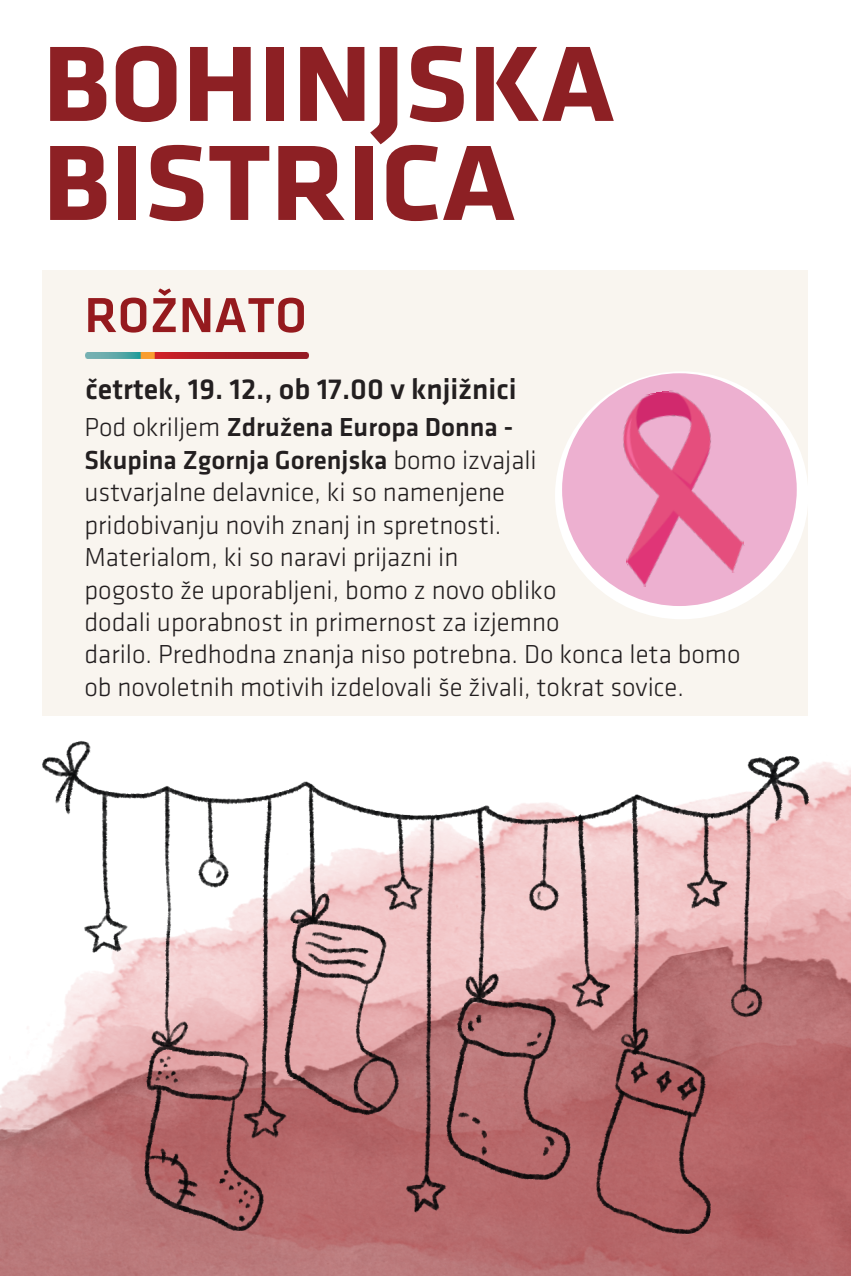
<style>
.page{position:relative;width:851px;height:1276px;background:#fff}
.page>*{position:absolute;margin:0;border:0;box-sizing:border-box;transform-origin:0 0}
.t1{font:700 111px/99px "Klavika";color:#8d2024;scale:1.06 1}
.t2{font:500 51px "Klavika";color:#951a1e}
.t3{font:500 30px "Klavika";color:#231f20}
.t4{font:300 27px/32.4px "Klavika";color:#231f20}
.s1{font-weight:500}
</style>
<div class="page">
<div style="left:43px;top:270px;width:765px;height:446px;background:#f9f5ef"></div>
<img style="left:85px;top:352px;width:223px;height:7px">
<div style="left:555px;top:371px;width:253px;height:248px;background:#fff;border-radius:50%"></div>
<div style="left:562px;top:373px;width:234px;height:233px;background:#edb0d0;border-radius:50%"></div>
<img style="left:602px;top:383px;width:145px;height:113px">
<img style="left:42px;top:496px;width:808px;height:448px">
<img style="left:0;top:944px;width:850px;height:332px">
<img style="left:42px;top:740px;width:767px;height:494px">
<h1 class="t1" style="left:42px;top:44px;width:541px">BOHINJSKA<br>BISTRICA</h1>
<h2 class="t2" style="left:84px;top:294px;width:224px">ROŽNATO</h2>
<p class="t3" style="left:85px;top:376px;width:433px">četrtek, 19. 12., ob 17.00 v knjižnici</p>
<p class="t4" style="left:84px;top:413px;width:657px">Pod okriljem <span class="s1">Združena Europa Donna -<br>Skupina Zgornja Gorenjska</span> bomo izvajali<br>ustvarjalne delavnice, ki so namenjene<br>pridobivanju novih znanj in spretnosti.<br>Materialom, ki so naravi prijazni in<br>pogosto že uporabljeni, bomo z novo obliko<br>dodali uporabnost in primernost za izjemno<br>darilo. Predhodna znanja niso potrebna. Do konca leta bomo ob novoletnih motivih izdelovali še živali, tokrat sovice.</p>
</div>
